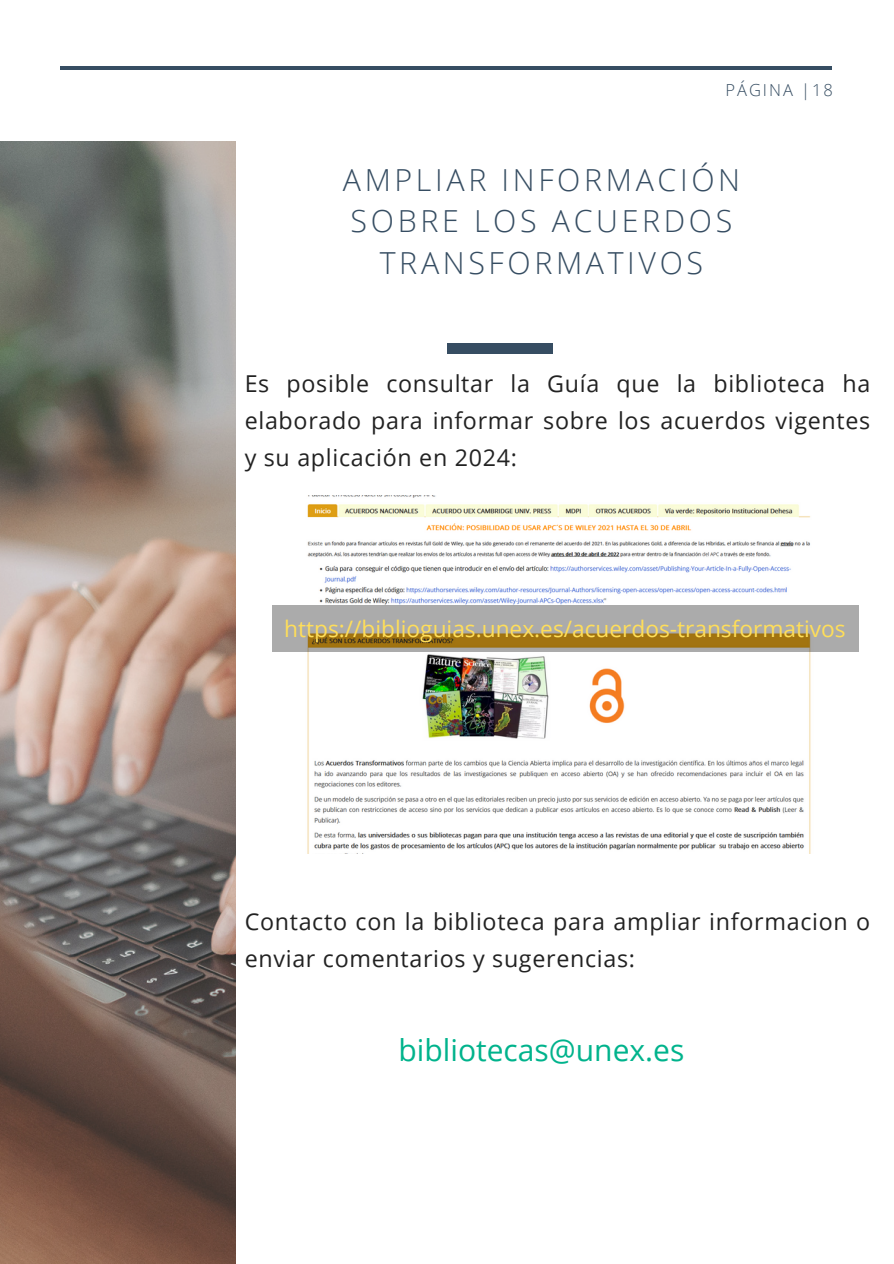
<style>
.page{position:relative;width:894px;height:1264px;background:#fff}
.page>*{position:absolute;margin:0;border:0;box-sizing:border-box;transform-origin:0 0}
.t1{font:300 30.3px/41.7px "Open Sans";letter-spacing:.12em;color:#364d62;text-align:center}
.t2{font:30px "Open Sans";color:#00b38c}
.t3{font:23.25px/37px "Open Sans";letter-spacing:.03em;color:#222;text-align:justify}
.t4{font:22.65px "Open Sans";color:#ffde59}
.t5{font:300 16.5px "Open Sans";letter-spacing:.12em;color:#364d62}
</style>
<div class="page">
<hr style="left:61px;top:66px;width:770px;height:4px;background:#364d62">
<img style="left:0;top:141px;width:236px;height:1122px">
<div style="left:446px;top:343px;width:106px;height:10px;background:#364d62"></div>
<img style="left:297px;top:495px;width:521px;height:358px">
<svg style="left:272px;top:604px;width:585px;height:47px;background:#a89d84"></svg>
<p class="t5" style="left:725px;top:79px;width:109px">PÁGINA |18</p>
<h1 class="t1" style="left:343px;top:158px;width:398px">AMPLIAR INFORMACIÓN<br>SOBRE LOS ACUERDOS<br>TRANSFORMATIVOS</h1>
<p class="t3" style="left:244px;top:364px;width:627px">Es posible consultar la Guía que la biblioteca ha elaborado para informar sobre los acuerdos vigentes y su aplicación en 2024:</p>
<p class="t4" style="left:284px;top:613px;width:563px">https://biblioguias.unex.es/acuerdos-transformativos</p>
<p class="t3" style="left:244px;top:902px;width:627px">Contacto con la biblioteca para ampliar informacion o enviar comentarios y sugerencias:</p>
<p class="t2" style="left:398px;top:1028px;width:287px">bibliotecas@unex.es</p>
</div>
